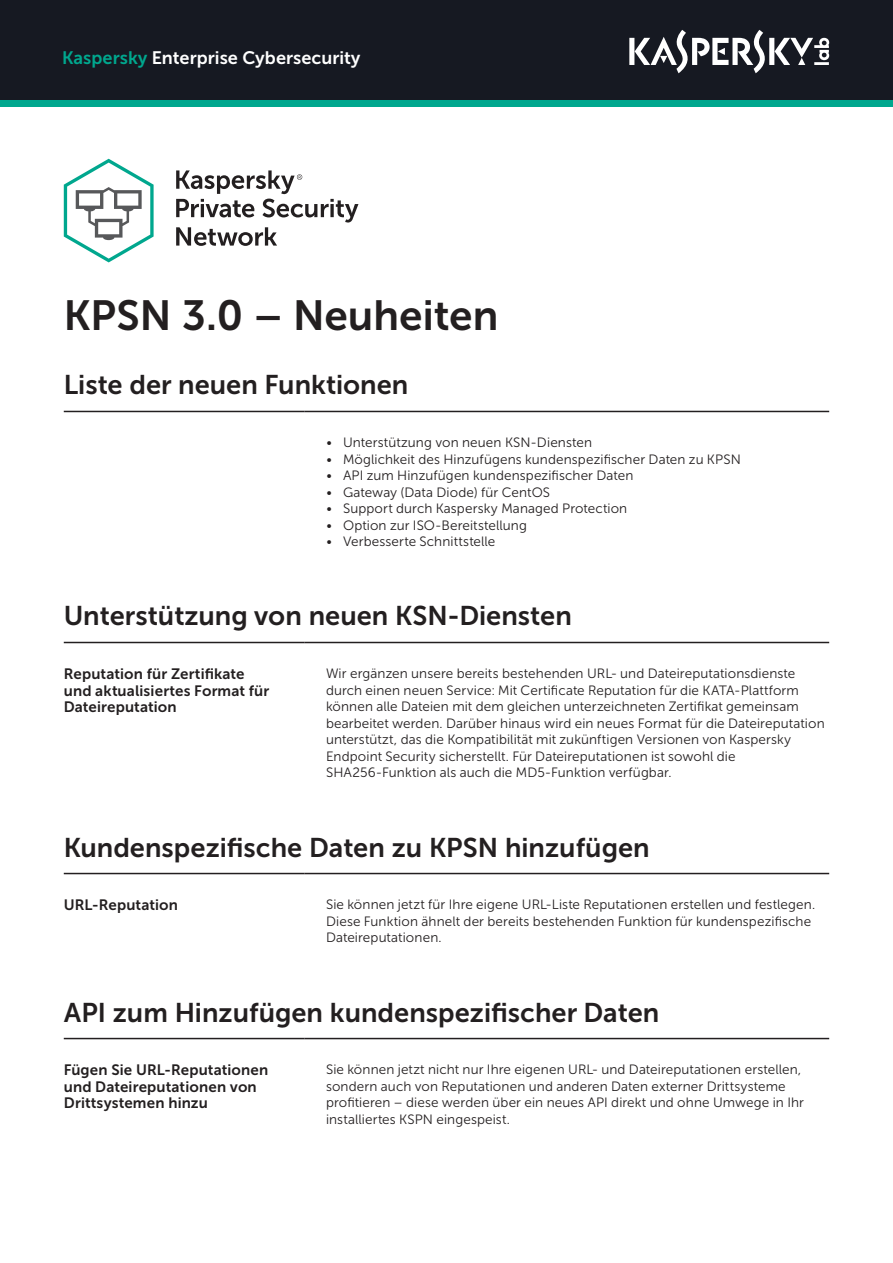
<style>
.page{position:relative;width:893px;height:1263px;background:#fff}
.page>*{position:absolute;margin:0;border:0;box-sizing:border-box;transform-origin:0 0}
.t1{font:42px "Museo Sans Cyrl 700";color:#231f20}
.t2{font:27px "Museo Sans Cyrl 700";color:#231f20}
.t3{font:18px "Museo Sans Cyrl 700";color:#fff}
.t4{font:15px/16.5px "Museo Sans Cyrl 700";letter-spacing:.01em;color:#231f20}
.t5{font:13.5px/16.5px "Museo Sans Cyrl 300";letter-spacing:.01em;color:#231f20}
.s1{color:#00a78e}
</style>
<div class="page">
<div style="left:0;top:0;width:893px;height:100px;background:#161922"></div>
<div style="left:0;top:100px;width:893px;height:6px;background:#00a78e"></div>
<svg style="left:629px;top:30px;width:200px;height:43px"></svg>
<svg style="left:64px;top:159px;width:90px;height:103px"></svg>
<svg style="left:176px;top:170px;width:182px;height:76px"></svg>
<hr style="left:64px;top:411px;width:241px;height:1px;background:#231f20">
<hr style="left:305px;top:411px;width:524px;height:1px;background:#231f20">
<hr style="left:64px;top:642px;width:241px;height:1px;background:#231f20">
<hr style="left:305px;top:642px;width:524px;height:1px;background:#231f20">
<hr style="left:64px;top:873px;width:241px;height:1px;background:#231f20">
<hr style="left:305px;top:873px;width:524px;height:1px;background:#231f20">
<hr style="left:64px;top:1038px;width:241px;height:1px;background:#231f20">
<hr style="left:305px;top:1038px;width:524px;height:1px;background:#231f20">
<h3 class="t3" style="left:62px;top:48px;width:300px"><span class="s1">Kaspersky</span> Enterprise Cybersecurity</h3>
<h1 class="t1" style="left:64px;top:292px;width:436px">KPSN 3.0 – Neuheiten</h1>
<h2 class="t2" style="left:64px;top:370px;width:346px">Liste der neuen Funktionen</h2>
<p class="t5" style="left:326px;top:434px;width:268px">• Unterstützung von neuen KSN-Diensten</p>
<p class="t5" style="left:326px;top:451px;width:416px">• Möglichkeit des Hinzufügens kundenspezifischer Daten zu KPSN</p>
<p class="t5" style="left:326px;top:467px;width:309px">• API zum Hinzufügen kundenspezifischer Daten</p>
<p class="t5" style="left:326px;top:484px;width:226px">• Gateway (Data Diode) für CentOS</p>
<p class="t5" style="left:326px;top:500px;width:303px">• Support durch Kaspersky Managed Protection</p>
<p class="t5" style="left:326px;top:517px;width:202px">• Option zur ISO-Bereitstellung</p>
<p class="t5" style="left:326px;top:533px;width:171px">• Verbesserte Schnittstelle</p>
<h2 class="t2" style="left:64px;top:601px;width:510px">Unterstützung von neuen KSN-Diensten</h2>
<p class="t4" style="left:64px;top:666px;width:207px">Reputation für Zertifikate und aktualisiertes Format für<br>Dateireputation</p>
<p class="t5" style="left:326px;top:665px;width:500px">Wir ergänzen unsere bereits bestehenden URL- und Dateireputationsdienste durch einen neuen Service: Mit Certificate Reputation für die KATA-Plattform können alle Dateien mit dem gleichen unterzeichneten Zertifikat gemeinsam bearbeitet werden. Darüber hinaus wird ein neues Format für die Dateireputation unterstützt, das die Kompatibilität mit zukünftigen Versionen von Kaspersky Endpoint Security sicherstellt. Für Dateireputationen ist sowohl die SHA256-Funktion als auch die MD5-Funktion verfügbar.</p>
<h2 class="t2" style="left:64px;top:832px;width:587px">Kundenspezifische Daten zu KPSN hinzufügen</h2>
<p class="t4" style="left:64px;top:897px;width:116px">URL-Reputation</p>
<p class="t5" style="left:326px;top:896px;width:491px">Sie können jetzt für Ihre eigene URL-Liste Reputationen erstellen und festlegen.<br>Diese Funktion ähnelt der bereits bestehenden Funktion für kundenspezifische<br>Dateireputationen.</p>
<h2 class="t2" style="left:64px;top:997px;width:597px">API zum Hinzufügen kundenspezifischer Daten</h2>
<p class="t4" style="left:64px;top:1062px;width:206px">Fügen Sie URL-Reputationen und Dateireputationen von<br>Drittsystemen hinzu</p>
<p class="t5" style="left:326px;top:1061px;width:480px">Sie können jetzt nicht nur Ihre eigenen URL- und Dateireputationen erstellen, sondern auch von Reputationen und anderen Daten externer Drittsysteme profitieren – diese werden über ein neues API direkt und ohne Umwege in Ihr installiertes KSPN eingespeist.</p>
</div>
